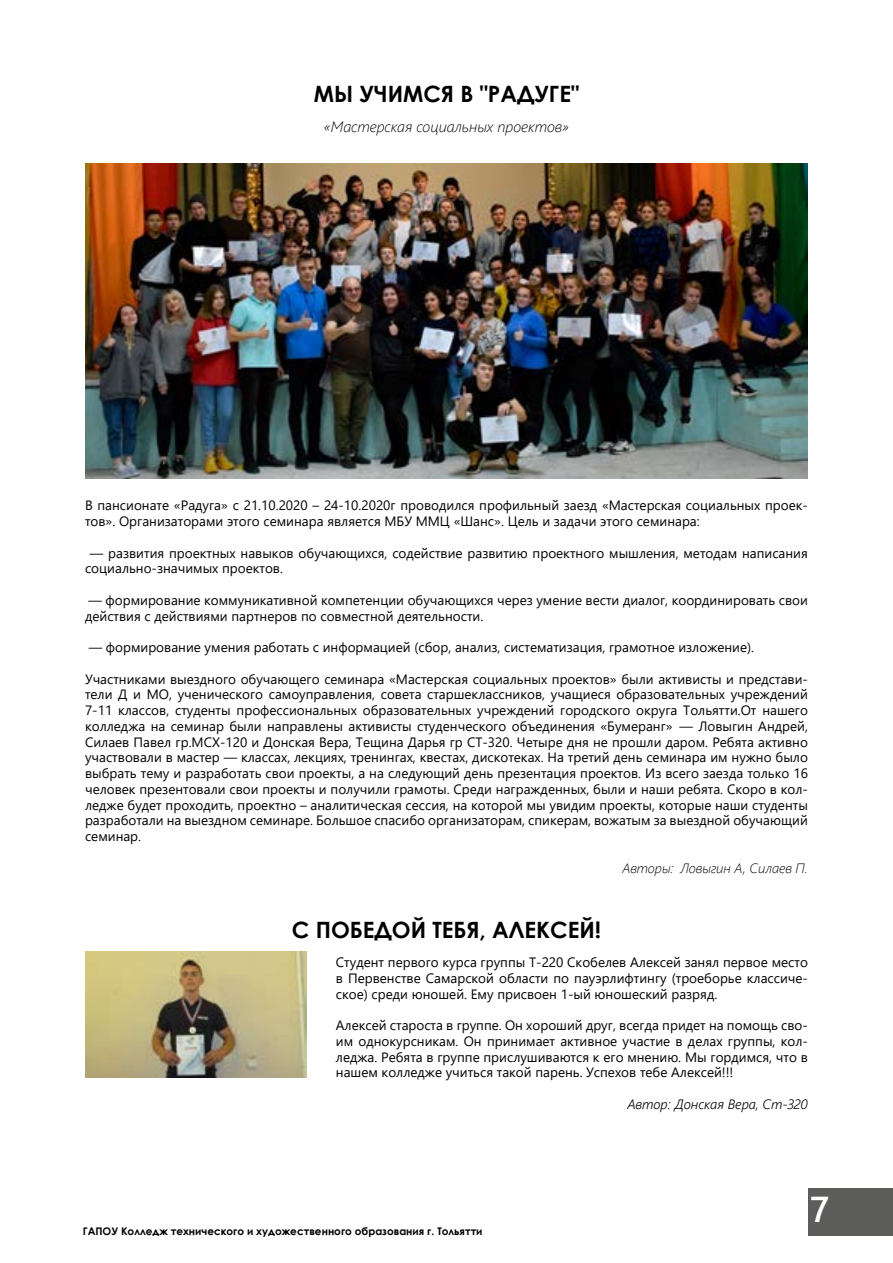
<style>
.page{position:relative;width:893px;height:1263px;background:#fff}
.page>*{position:absolute;margin:0;border:0;box-sizing:border-box;transform-origin:0 0}
.t1{font:600 36px "Segoe UI";color:#fff}
.t2{font:700 22.5px "Century Gothic";color:#000}
.t3{font:italic 300 15px "Segoe UI";color:#000}
.t4{font:13.5px/15.8px "Segoe UI";color:#000}
.t5{font:italic 300 13.5px "Segoe UI";color:#000}
.t6{font:italic 300 13.5px "Segoe UI";color:#000}
.t7{font:700 10.5px "Century Gothic";color:#000}
</style>
<div class="page">
<div style="left:808px;top:1188px;width:85px;height:47px;background:#5c5c5b"></div>
<img style="left:85px;top:164px;width:723px;height:314px">
<img style="left:85px;top:951px;width:221px;height:126px">
<h2 class="t2" style="left:314px;top:77px;width:267px">МЫ УЧИМСЯ В "РАДУГЕ"</h2>
<p class="t3" style="left:324px;top:113px;width:247px">«Мастерская социальных проектов»</p>
<p class="t4" style="left:85px;top:496px;width:724px">В пансионате «Радуга» с 21.10.2020 – 24-10.2020г проводился профильный заезд «Мастерская социальных проек&shy;тов». Организаторами этого семинара является МБУ ММЦ «Шанс». Цель и задачи этого семинара:</p>
<p class="t4" style="left:85px;top:544px;width:724px;text-indent:5px">— развития проектных навыков обучающихся, содействие развитию проектного мышления, методам написания социально-значимых проектов.</p>
<p class="t4" style="left:85px;top:591px;width:724px">— формирование коммуникативной компетенции обучающихся через умение вести диалог, координировать свои действия с действиями партнеров по совместной деятельности.</p>
<p class="t4" style="left:89px;top:638px;width:667px">— формирование умения работать с информацией (сбор, анализ, систематизация, грамотное изложение).</p>
<p class="t4" style="left:85px;top:670px;width:724px;text-align:justify">Участниками выездного обучающего семинара «Мастерская социальных проектов» были активисты и представи&shy;тели Д и МО, ученического самоуправления, совета старшеклассников, учащиеся образовательных учреждений 7-11 классов, студенты профессиональных образовательных учреждений городского округа Тольятти.От нашего колледжа на семинар были направлены активисты студенческого объединения «Бумеранг» — Ловыгин Андрей, Силаев Павел гр.МСХ-120 и Донская Вера, Тещина Дарья гр СТ-320. Четыре дня не прошли даром. Ребята активно участвовали в мастер — классах, лекциях, тренингах, квестах, дискотеках. На третий день семинара им нужно было выбрать тему и разработать свои проекты, а на следующий день презентация проектов. Из всего заезда только 16 человек презентовали свои проекты и получили грамоты. Среди награжденных, были и наши ребята. Скоро в кол&shy;ледже будет проходить, проектно – аналитическая сессия, на которой мы увидим проекты, которые наши студенты разработали на выездном семинаре. Большое спасибо организаторам, спикерам, вожатым за выездной обучающий семинар.</p>
<p class="t5" style="left:622px;top:855px;width:187px">Авторы: Ловыгин А, Силаев П.</p>
<h2 class="t2" style="left:292px;top:913px;width:311px">С ПОБЕДОЙ ТЕБЯ, АЛЕКСЕЙ!</h2>
<p class="t4" style="left:336px;top:953px;width:473px;text-align:justify">Студент первого курса группы Т-220 Скобелев Алексей занял первое место в Первенстве Самарской области по пауэрлифтингу (троеборье классиче&shy;ское) среди юношей. Ему присвоен 1-ый юношеский разряд.</p>
<p class="t4" style="left:336px;top:1016px;width:473px;text-align:justify">Алексей староста в группе. Он хороший друг, всегда придет на помощь сво&shy;им однокурсникам. Он принимает активное участие в делах группы, кол&shy;леджа. Ребята в группе прислушиваются к его мнению. Мы гордимся, что в нашем колледже учиться такой парень. Успехов тебе Алексей!!!</p>
<p class="t6" style="left:627px;top:1091px;width:182px">Автор: Донская Вера, Cт-320</p>
<p class="t7" style="left:83px;top:1223px;width:401px">ГАПОУ Колледж технического и художественного образования г. Тольятти</p>
<h1 class="t1" style="left:810px;top:1175px;width:21px">7</h1>
</div>
